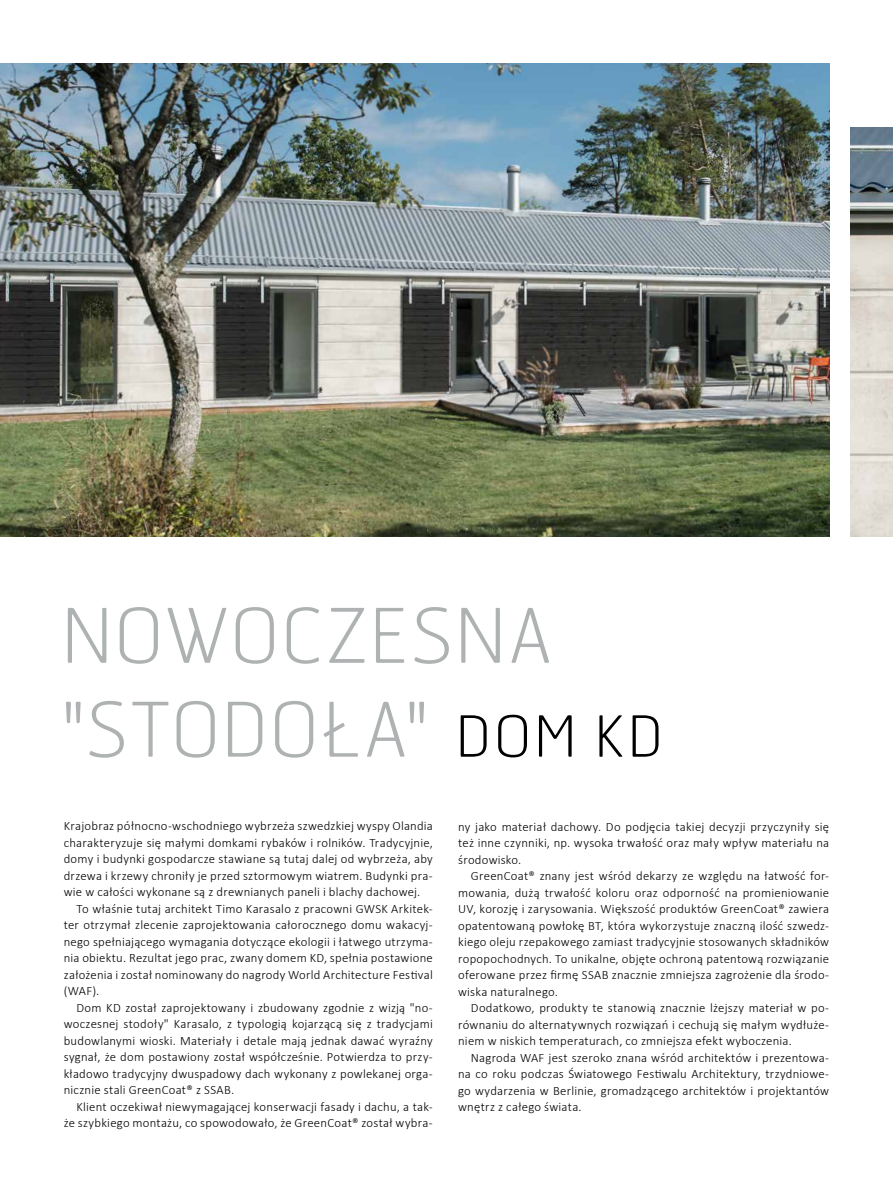
<style>
.page{position:relative;width:893px;height:1191px;background:#fff}
.page>*{position:absolute;margin:0;border:0;box-sizing:border-box;transform-origin:0 0}
.t1{font:100 75px/93.9px "Hermes FB";letter-spacing:.015em;color:#afb2b2}
.t2{font:100 56.55px "Hermes FB";color:#000}
.t3{font:300 12.75px/16.5px "Calibri";letter-spacing:.02em;color:#000;text-align:justify}
</style>
<div class="page">
<img style="left:0;top:64px;width:829px;height:472px">
<img style="left:850px;top:128px;width:43px;height:408px">
<h1 class="t1" style="left:61px;top:586px;width:493px">NOWOCZESNA "STODOŁA"</h1>
<h2 class="t2" style="left:456px;top:700px;width:209px">DOM KD</h2>
<p class="t3" style="left:64px;top:817px;width:371px">Krajobraz północno-wschodniego wybrzeża szwedzkiej wyspy Olandia</p>
<p class="t3" style="left:64px;top:833px;width:371px">charakteryzuje się małymi domkami rybaków i rolników. Tradycyjnie,</p>
<p class="t3" style="left:64px;top:850px;width:371px">domy i budynki gospodarcze stawiane są tutaj dalej od wybrzeża, aby</p>
<p class="t3" style="left:64px;top:866px;width:371px">drzewa i krzewy chroniły je przed sztormowym wiatrem. Budynki pra-</p>
<p class="t3" style="left:64px;top:883px;width:358px">wie w całości wykonane są z drewnianych paneli i blachy dachowej.</p>
<p class="t3" style="left:77px;top:899px;width:358px">To właśnie tutaj architekt Timo Karasalo z pracowni GWSK Arkitek-</p>
<p class="t3" style="left:64px;top:916px;width:371px">ter otrzymał zlecenie zaprojektowania całorocznego domu wakacyj-</p>
<p class="t3" style="left:64px;top:932px;width:371px">nego spełniającego wymagania dotyczące ekologii i łatwego utrzyma-</p>
<p class="t3" style="left:64px;top:949px;width:371px">nia obiektu. Rezultat jego prac, zwany domem KD, spełnia postawione</p>
<p class="t3" style="left:64px;top:965px;width:371px">założenia i został nominowany do nagrody World Architecture Festival</p>
<p class="t3" style="left:64px;top:982px;width:37px">(WAF).</p>
<p class="t3" style="left:77px;top:998px;width:358px">Dom KD został zaprojektowany i zbudowany zgodnie z wizją "no-</p>
<p class="t3" style="left:64px;top:1015px;width:371px">woczesnej stodoły" Karasalo, z typologią kojarzącą się z tradycjami</p>
<p class="t3" style="left:64px;top:1031px;width:371px">budowlanymi wioski. Materiały i detale mają jednak dawać wyraźny</p>
<p class="t3" style="left:64px;top:1048px;width:371px">sygnał, że dom postawiony został współcześnie. Potwierdza to przy-</p>
<p class="t3" style="left:64px;top:1064px;width:371px">kładowo tradycyjny dwuspadowy dach wykonany z powlekanej orga-</p>
<p class="t3" style="left:64px;top:1081px;width:172px">nicznie stali GreenCoat® z SSAB.</p>
<p class="t3" style="left:77px;top:1097px;width:358px">Klient oczekiwał niewymagającej konserwacji fasady i dachu, a tak-</p>
<p class="t3" style="left:64px;top:1114px;width:371px">że szybkiego montażu, co spowodowało, że GreenCoat® został wybra-</p>
<p class="t3" style="left:458px;top:817px;width:372px">ny jako materiał dachowy. Do podjęcia takiej decyzji przyczyniły się też inne czynniki, np. wysoka trwałość oraz mały wpływ materiału na środowisko.</p>
<p class="t3" style="left:458px;top:867px;width:373px;text-indent:13px">GreenCoat® znany jest wśród dekarzy ze względu na łatwość for&shy;mowania, dużą trwałość koloru oraz odporność na promieniowanie UV, korozję i zarysowania. Większość produktów GreenCoat® zawiera opatentowaną powłokę BT, która wykorzystuje znaczną ilość szwedz&shy;kiego oleju rzepakowego zamiast tradycyjnie stosowanych składników ropopochodnych. To unikalne, objęte ochroną patentową rozwiązanie oferowane przez firmę SSAB znacznie zmniejsza zagrożenie dla środo&shy;wiska naturalnego.</p>
<p class="t3" style="left:458px;top:999px;width:372px;text-indent:13px">Dodatkowo, produkty te stanowią znacznie lżejszy materiał w po&shy;równaniu do alternatywnych rozwiązań i cechują się małym wydłuże&shy;niem w niskich temperaturach, co zmniejsza efekt wyboczenia.</p>
<p class="t3" style="left:458px;top:1048px;width:372px;text-indent:13px">Nagroda WAF jest szeroko znana wśród architektów i prezentowa&shy;na co roku podczas Światowego Festiwalu Architektury, trzydniowe&shy;go wydarzenia w Berlinie, gromadzącego architektów i projektantów wnętrz z całego świata.</p>
</div>
